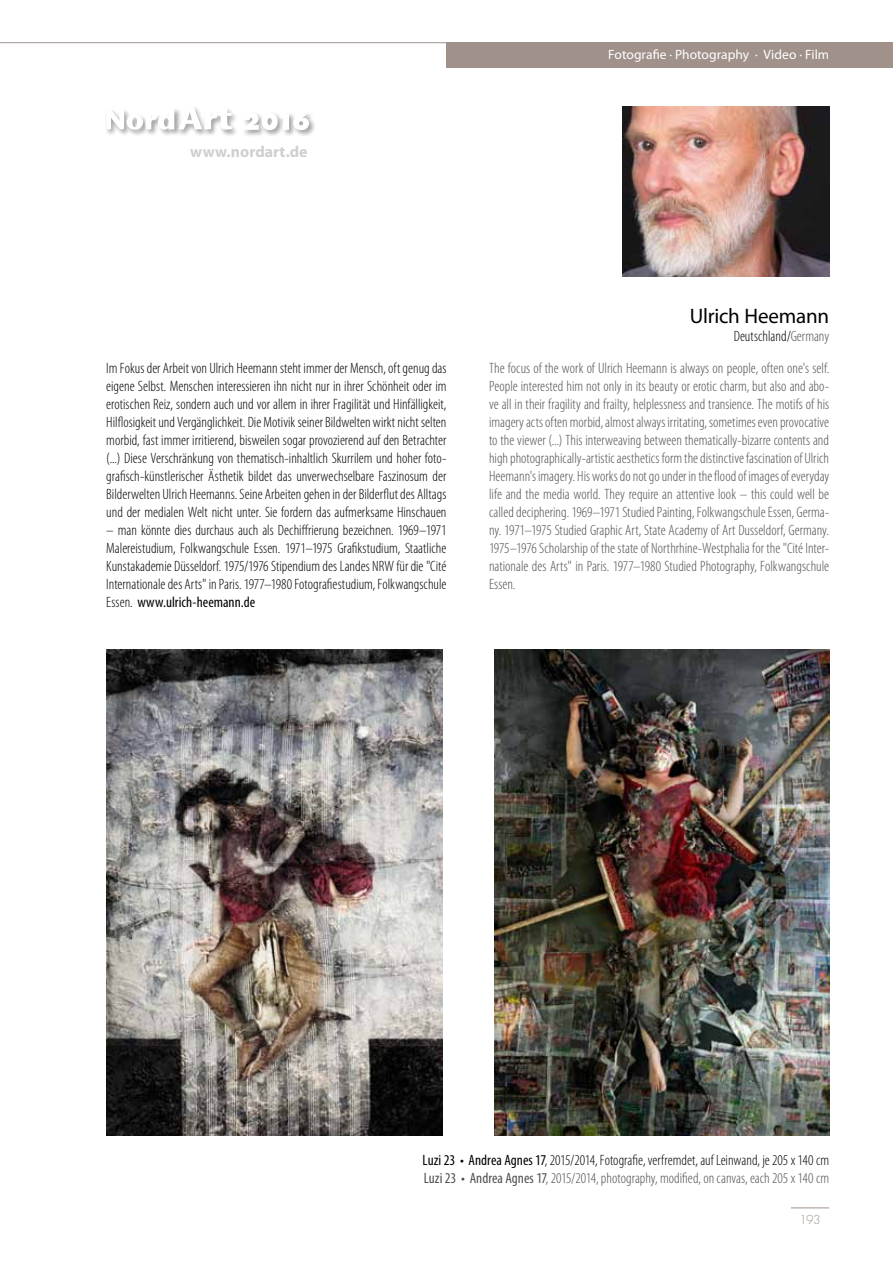
<style>
.page{position:relative;width:893px;height:1263px;background:#fff}
.page>*{position:absolute;margin:0;border:0;box-sizing:border-box;transform-origin:0 0}
.t1{font:21px "Myriad Pro";letter-spacing:-.01em;color:#000}
.t2{font:700 15.9px "Myriad Pro";letter-spacing:.005em;color:#d0cfcf}
.t3{font:300 condensed 15px/18px "Myriad Pro";color:#000;text-align:justify}
.t4{font:300 condensed 15px/18px "Myriad Pro";color:#504f53;text-align:justify}
.t5{font:13.5px "Myriad Pro";letter-spacing:.005em;color:#fff}
.t6{font:300 12px "Futura Std";color:#a0918b}
.s1{font-weight:400}
.s2{color:#504f53}
.s3{font-weight:400;color:#504f53}
</style>
<div class="page">
<div style="left:446px;top:43px;width:447px;height:25px;background:#a0918b"></div>
<hr style="left:0;top:42px;width:446px;height:1px;background:#a0918b">
<hr style="left:791px;top:1207px;width:38px;height:1px;background:#a0918b">
<div style="left:105px;top:107px;width:77px;height:30px;background:#000;opacity:.75"></div>
<div style="left:177px;top:105px;width:62px;height:32px;background:#000;opacity:.75"></div>
<svg style="left:106px;top:106px;width:126px;height:24px"></svg>
<div style="left:241px;top:111px;width:75px;height:27px;background:#000;opacity:.75"></div>
<svg style="left:242px;top:113px;width:67px;height:17px"></svg>
<img style="left:622px;top:106px;width:207px;height:170px">
<img style="left:106px;top:650px;width:336px;height:486px">
<img style="left:494px;top:650px;width:336px;height:486px">
<p class="t2" style="left:190px;top:142px;width:119px">www.nordart.de</p>
<p class="t5" style="left:608px;top:46px;width:223px">Fotografie · Photography · Video · Film</p>
<p class="t3" style="left:106px;top:359px;width:342px">Im Fokus der Arbeit von Ulrich Heemann steht immer der Mensch, oft genug das eigene Selbst. Menschen interessieren ihn nicht nur in ihrer Schönheit oder im erotischen Reiz, sondern auch und vor allem in ihrer Fragilität und Hinfälligkeit, Hilflosigkeit und Vergänglichkeit. Die Motivik seiner Bildwelten wirkt nicht selten morbid, fast immer irritierend, bisweilen sogar provozierend auf den Betrachter (...) Diese Verschränkung von thematisch-inhaltlich Skurrilem und hoher foto&shy;grafisch-künstlerischer Ästhetik bildet das unverwechselbare Faszinosum der Bilderwelten Ulrich Heemanns. Seine Arbeiten gehen in der Bilderflut des Alltags und der medialen Welt nicht unter. Sie fordern das aufmerksame Hinschauen</p>
<p class="t3" style="left:106px;top:521px;width:342px">– man könnte dies durchaus auch als Dechiffrierung bezeichnen. 1969–1971<br>Malereistudium, Folkwangschule Essen. 1971–1975 Grafikstudium, Staatliche Kunstakademie Düsseldorf. 1975/1976 Stipendium des Landes NRW für die "Cité Internationale des Arts" in Paris. 1977–1980 Fotografiestudium, Folkwangschule Essen. <span class="s1">www.ulrich-heemann.de</span></p>
<h1 class="t1" style="left:690px;top:303px;width:141px">Ulrich Heemann</h1>
<p class="t3" style="left:734px;top:327px;width:97px">Deutschland/<span class="s2">Germany</span></p>
<p class="t4" style="left:489px;top:359px;width:342px">The focus of the work of Ulrich Heemann is always on people, often one's self.<br>People interested him not only in its beauty or erotic charm, but also and abo&shy;ve all in their fragility and frailty, helplessness and transience. The motifs of his imagery acts often morbid, almost always irritating, sometimes even provocative to the viewer (...) This interweaving between thematically-bizarre contents and high photographically-artistic aesthetics form the distinctive fascination of Ulrich Heemann's imagery. His works do not go under in the flood of images of everyday life and the media world. They require an attentive look – this could well be called deciphering. 1969–1971 Studied Painting, Folkwangschule Essen, Germa&shy;ny. 1971–1975 Studied Graphic Art, State Academy of Art Dusseldorf, Germany.<br>1975–1976 Scholarship of the state of Northrhine-Westphalia for the "Cité Inter&shy;nationale des Arts" in Paris. 1977–1980 Studied Photography, Folkwangschule Essen.</p>
<p class="t3" style="left:423px;top:1151px;width:408px"><span class="s1">Luzi 23 • Andrea Agnes 17</span>, 2015/2014, Fotografie, verfremdet, auf Leinwand, je 205 x 140 cm<br><span class="s3">Luzi 23 • Andrea Agnes 17</span><span class="s2">, 2015/2014, photography, modified, on canvas, each 205 x 140 cm</span></p>
<p class="t6" style="left:800px;top:1213px;width:22px">193</p>
</div>
